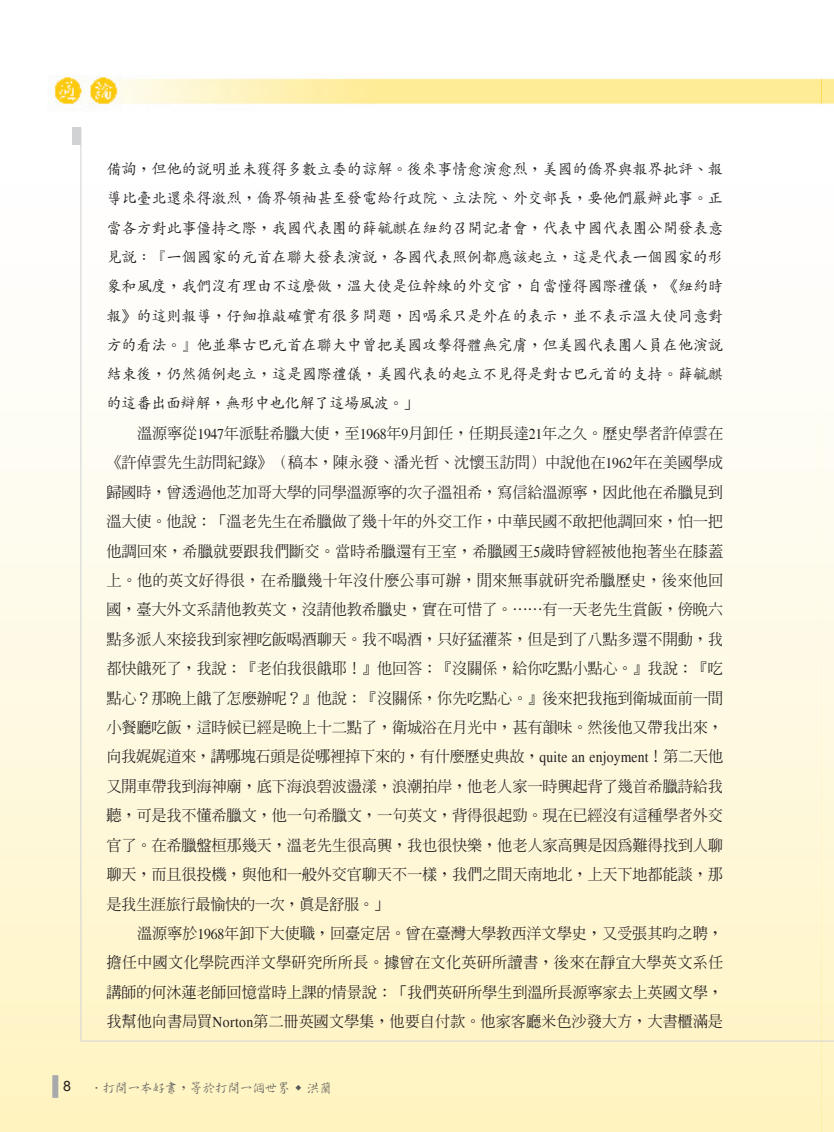
<style>
.page{position:relative;width:834px;height:1132px;background:#fff}
.page>*{position:absolute;margin:0;border:0;box-sizing:border-box;transform-origin:0 0}
._04-內文{font:500 15.3px/29.4px "AR Ming B5";letter-spacing:-.02em;color:#231f20;text-align:justify}
._04-內文-2{font:500 15.3px/29.2px "AR Kai B5";letter-spacing:-.02em;color:#231f20;text-align:justify}
.t1{font:14.25px "Arial";color:#231f20}
.t2{font:500 13.5px "AR Xing Shu B5";letter-spacing:-.075em;color:#57585a}
.s1{font-family:"AR Ming B5"}
.s2{font-family:"Times";font-weight:400}
</style>
<div class="page">
<div style="left:0;top:163px;width:821px;height:968px;background:linear-gradient(to bottom,#feffff,#fff4c4)"></div>
<img style="left:51px;top:76px;width:782px;height:67px">
<div style="left:52px;top:1074px;width:6px;height:23px;background:#a8a9ad"></div>
<hr style="left:81px;top:1040px;width:740px;height:1px;background:#d1d2d4">
<hr style="left:80px;top:128px;width:1px;height:912px;background:#d1d2d4">
<div style="left:72px;top:128px;width:9px;height:17px;background:#d1d2d4"></div>
<svg style="left:821px;top:361px;width:12px;height:770px"></svg>
<svg style="left:821px;top:1040px;width:12px;height:1px"></svg>
<p class="_04-內文-2" style="left:106px;top:155px;width:618px">備詢，但他的說明並未獲得多數立委的諒解。後來事情愈演愈烈，美國的僑界與報界批評、報導比臺北還來得激烈，僑界領袖甚至發電給行政院、立法院、外交部長，要他們嚴辦此事。正當各方對此事僵持之際，我國代表團的薛毓麒在紐約召開記者會，代表中國代表團公開發表意見說：『一個國家的元首在聯大發表演說，各國代表照例都應該起立，這是代表一個國家的形象和風度，我們沒有理由不這麼做，溫大使是位幹練的外交官，自當懂得國際禮儀，《紐約時報》的這則報導，仔細推敲確實有很多問題，因喝采只是外在的表示，並不表示溫大使同意對方的看法。』他並舉古巴元首在聯大中曾把美國攻擊得體無完膚，但美國代表團人員在他演說結束後，仍然循例起立，這是國際禮儀，美國代表的起立不見得是對古巴元首的支持。薛毓麒的這番出面辯解，無形中也化解了這場風波。<span class="s1">」</span></p>
<p class="_04-內文" style="left:106px;top:418px;width:618px;text-indent:31px">溫源寧從<span class="s2">1947</span>年派駐希臘大使，至<span class="s2">1968</span>年<span class="s2">9</span>月卸任，任期長達<span class="s2">21</span>年之久。歷史學者許倬雲在《許倬雲先生訪問紀錄》（稿本，陳永發、潘光哲、沈懷玉訪問）中說他在<span class="s2">1962</span>年在美國學成歸國時，曾透過他芝加哥大學的同學溫源寧的次子溫祖希，寫信給溫源寧，因此他在希臘見到溫大使。他說：「溫老先生在希臘做了幾十年的外交工作，中華民國不敢把他調回來，怕一把他調回來，希臘就要跟我們斷交。當時希臘還有王室，希臘國王<span class="s2">5</span>歲時曾經被他抱著坐在膝蓋上。他的英文好得很，在希臘幾十年沒什麼公事可辦，閒來無事就研究希臘歷史，後來他回國，臺大外文系請他教英文，沒請他教希臘史，實在可惜了。⋯⋯有一天老先生賞飯，傍晚六點多派人來接我到家裡吃飯喝酒聊天。我不喝酒，只好猛灌茶，但是到了八點多還不開動，我都快餓死了，我說：『老伯我很餓耶！』他回答：『沒關係，給你吃點小點心。』我說：『吃點心？那晚上餓了怎麼辦呢？』他說：『沒關係，你先吃點心。』後來把我拖到衛城面前一間小餐廳吃飯，這時候已經是晚上十二點了，衛城浴在月光中，甚有韻味。然後他又帶我出來，向我娓娓道來，講哪塊石頭是從哪裡掉下來的，有什麼歷史典故，<span class="s2">quite an enjoyment</span>！第二天他又開車帶我到海神廟，底下海浪碧波盪漾，浪潮拍岸，他老人家一時興起背了幾首希臘詩給我聽，可是我不懂希臘文，他一句希臘文，一句英文，背得很起勁。現在已經沒有這種學者外交官了。在希臘盤桓那幾天，溫老先生很高興，我也很快樂，他老人家高興是因為難得找到人聊聊天，而且很投機，與他和一般外交官聊天不一樣，我們之間天南地北，上天下地都能談，那是我生涯旅行最愉快的一次，真是舒服。」</p>
<p class="_04-內文" style="left:106px;top:918px;width:618px;text-indent:31px">溫源寧於<span class="s2">1968</span>年卸下大使職，回臺定居。曾在臺灣大學教西洋文學史，又受張其昀之聘，擔任中國文化學院西洋文學研究所所長。據曾在文化英研所讀書，後來在靜宜大學英文系任講師的何沐蓮老師回憶當時上課的情景說：「我們英研所學生到溫所長源寧家去上英國文學，我幫他向書局買<span class="s2">Norton</span>第二冊英國文學集，他要自付款。他家客廳米色沙發大方，大書櫃滿是</p>
<p class="t1" style="left:63px;top:1075px;width:9px">8</p>
<p class="t2" style="left:90px;top:1080px;width:244px">．打開一本好書，等於打開一個世界 <sup>◆</sup> 洪蘭</p>
</div>
